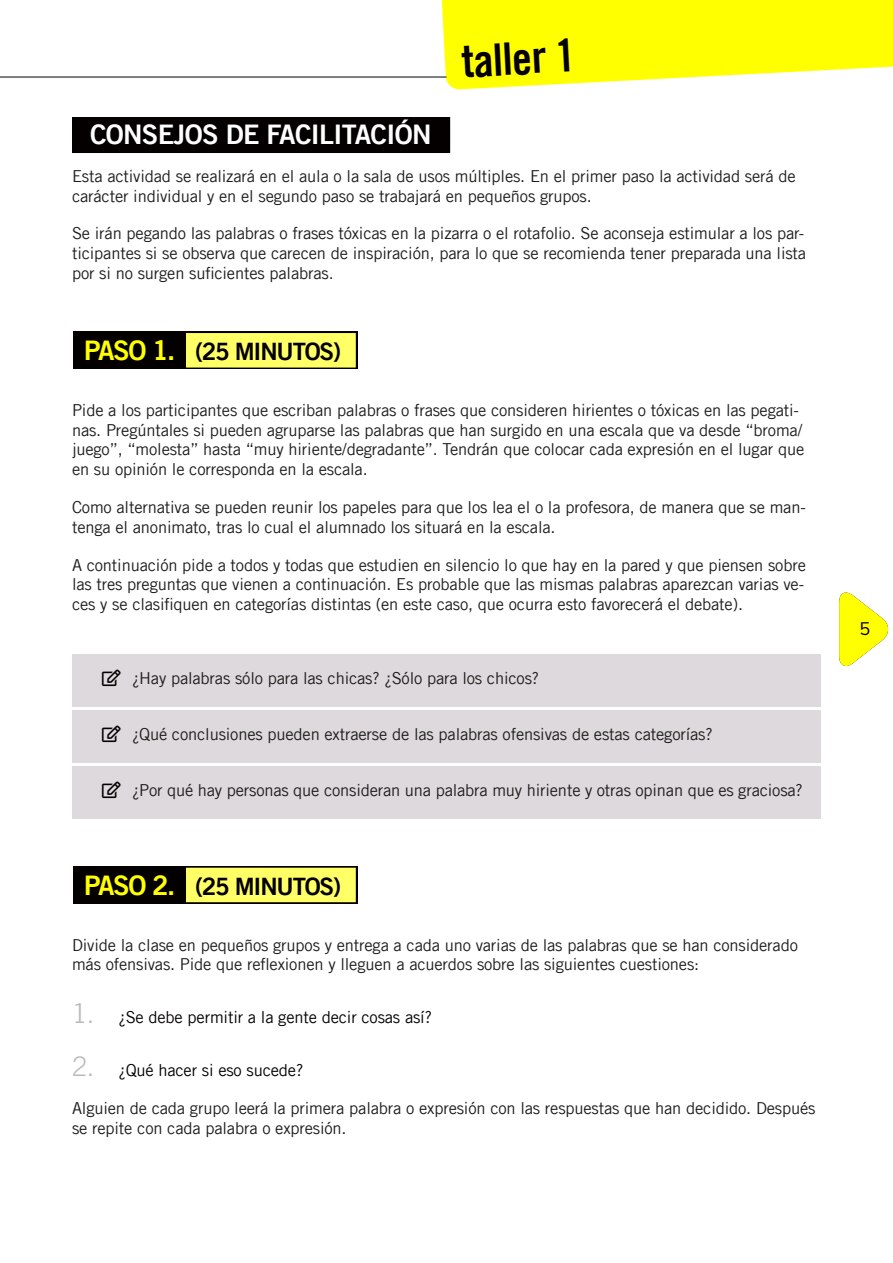
<style>
.page{position:relative;width:893px;height:1263px;background:#fff}
.page>*{position:absolute;margin:0;border:0;box-sizing:border-box;transform-origin:0 0}
.t1{font:45px "Amnesty Trade Gothic Bd Cn 20";color:#040000}
.TIT-VERSION-BLACK{font:27px "Amnesty Trade Gothic Bd 2";letter-spacing:-.025em;color:#fff}
.N2_CORTADO_V1{font:24px "Amnesty Trade Gothic Bd 2";letter-spacing:-.05em;color:#040000}
.TEXTO-NORMAL{font:16.5px/19.8px "Amnesty Trade Gothic";letter-spacing:-.01em;color:#1d1d1b}
.LISTA-CHECK-V1{font:16.5px "Amnesty Trade Gothic";letter-spacing:-.01em;color:#1d1d1b}
.LISTA-NUMERADA-BIG{font:16.5px "Amnesty Trade Gothic";letter-spacing:-.01em;color:#040000}
.s1{font-size:27px;color:#ff0}
.s2{font-weight:300;font-size:27px;color:#bdb7bc}
</style>
<div class="page">
<svg style="left:442px;top:0;width:451px;height:90px;background:#fefe22"></svg>
<hr style="left:0;top:77px;width:446px;height:1px;background:#040000">
<div style="left:72px;top:117px;width:378px;height:36px;background:#040000"></div>
<div style="left:73px;top:332px;width:284px;height:37px;background:#040000"></div>
<div style="left:186px;top:333px;width:170px;height:35px;background:#ff6"></div>
<div style="left:73px;top:866px;width:284px;height:38px;background:#040000"></div>
<div style="left:186px;top:868px;width:170px;height:34px;background:#ff6"></div>
<svg style="left:839px;top:592px;width:50px;height:74px"></svg>
<div style="left:72px;top:654px;width:749px;height:164px;background:#ddd9dc"></div>
<h1 class="t1" style="left:460px;top:34px;width:116px;rotate:-3deg">taller 1</h1>
<h2 class="TIT-VERSION-BLACK" style="left:90px;top:118px;width:343px">CONSEJOS DE FACILITACIÓN</h2>
<p class="TEXTO-NORMAL" style="left:72px;top:166px;width:725px">Esta actividad se realizará en el aula o la sala de usos múltiples. En el primer paso la actividad será de carácter individual y en el segundo paso se trabajará en pequeños grupos.</p>
<p class="TEXTO-NORMAL" style="left:72px;top:223px;width:736px;text-align:justify">Se irán pegando las palabras o frases tóxicas en la pizarra o el rotafolio. Se aconseja estimular a los par&shy;ticipantes si se observa que carecen de inspiración, para lo que se recomienda tener preparada una lista por si no surgen suficientes palabras.</p>
<h4 class="N2_CORTADO_V1" style="left:84px;top:337px;width:259px"><span class="s1">PASO 1.</span> (25 MINUTOS)</h4>
<p class="TEXTO-NORMAL" style="left:72px;top:400px;width:734px">Pide a los participantes que escriban palabras o frases que consideren hirientes o tóxicas en las pegati&shy;nas. Pregúntales si pueden agruparse las palabras que han surgido en una escala que va desde “broma/ juego”, “molesta” hasta “muy hiriente/degradante”. Tendrán que colocar cada expresión en el lugar que en su opinión le corresponda en la escala.</p>
<p class="TEXTO-NORMAL" style="left:72px;top:497px;width:735px">Como alternativa se pueden reunir los papeles para que los lea el o la profesora, de manera que se man&shy;tenga el anonimato, tras lo cual el alumnado los situará en la escala.</p>
<p class="TEXTO-NORMAL" style="left:72px;top:555px;width:735px;text-align:justify">A continuación pide a todos y todas que estudien en silencio lo que hay en la pared y que piensen sobre las tres preguntas que vienen a continuación. Es probable que las mismas palabras aparezcan varias ve&shy;ces y se clasifiquen en categorías distintas (en este caso, que ocurra esto favorecerá el debate).</p>
<p class="LISTA-CHECK-V1" style="left:132px;top:668px;width:409px">¿Hay palabras sólo para las chicas? ¿Sólo para los chicos?</p>
<p class="LISTA-CHECK-V1" style="left:132px;top:724px;width:582px">¿Qué conclusiones pueden extraerse de las palabras ofensivas de estas categorías?</p>
<p class="LISTA-CHECK-V1" style="left:132px;top:780px;width:672px">¿Por qué hay personas que consideran una palabra muy hiriente y otras opinan que es graciosa?</p>
<h4 class="N2_CORTADO_V1" style="left:84px;top:871px;width:259px"><span class="s1">PASO 2.</span> (25 MINUTOS)</h4>
<p class="TEXTO-NORMAL" style="left:72px;top:934px;width:727px">Divide la clase en pequeños grupos y entrega a cada uno varias de las palabras que se han considerado más ofensivas. Pide que reflexionen y lleguen a acuerdos sobre las siguientes cuestiones:</p>
<p class="LISTA-NUMERADA-BIG" style="left:72px;top:1007px;width:361px"><span class="s2">1.</span> ¿Se debe permitir a la gente decir cosas así?</p>
<p class="LISTA-NUMERADA-BIG" style="left:72px;top:1060px;width:233px"><span class="s2">2.</span> ¿Qué hacer si eso sucede?</p>
<p class="TEXTO-NORMAL" style="left:72px;top:1098px;width:745px">Alguien de cada grupo leerá la primera palabra o expresión con las respuestas que han decidido. Después se repite con cada palabra o expresión.</p>
</div>
